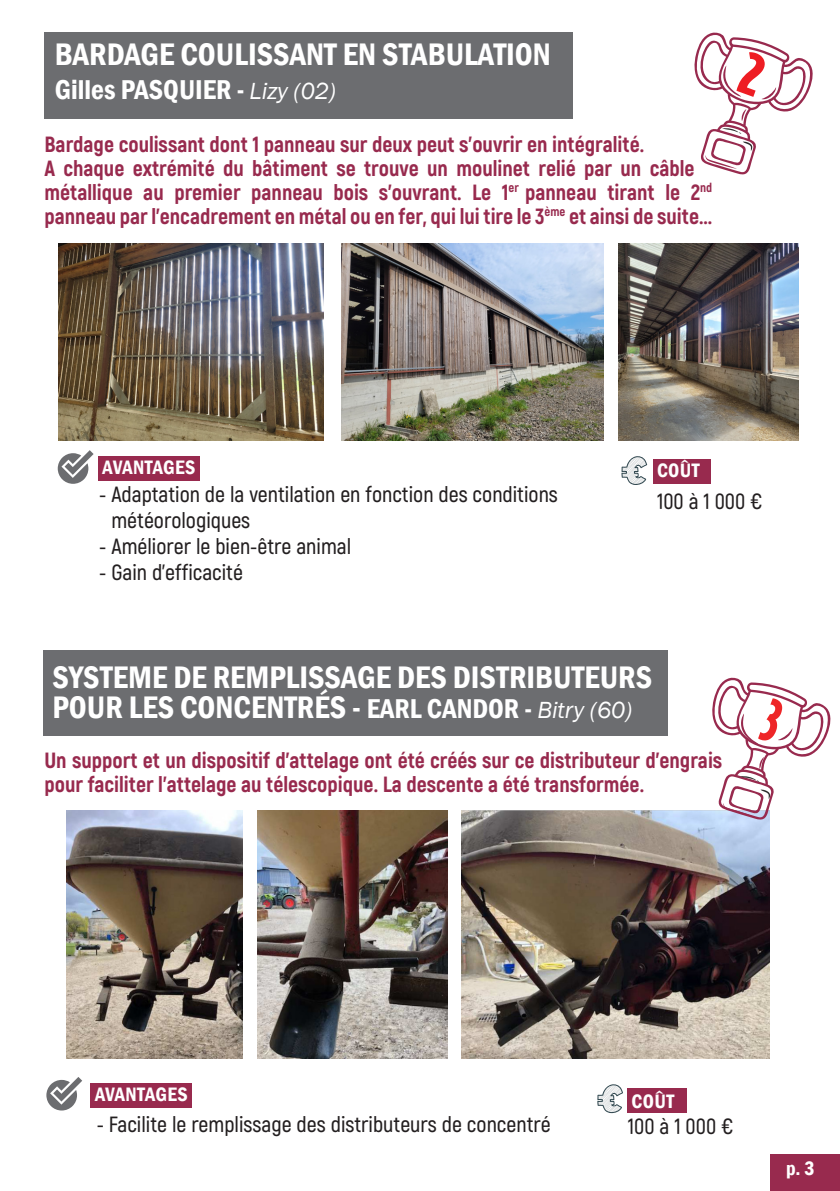
<style>
.page{position:relative;width:840px;height:1191px;background:#fff}
.page>*{position:absolute;margin:0;border:0;box-sizing:border-box;transform-origin:0 0}
.t1{font:600 condensed 32px/30px "Franklin Gothic";color:#fff}
.t2{font:600 condensed 28px "Franklin Gothic";color:#fff}
.t3{font:800 22px/24px "Akrobat";color:#982a4e}
.t4{font:600 22px/26px "Akrobat";color:#231f20}
.t5{font:600 condensed 20px "Franklin Gothic";letter-spacing:.02em;color:#fff}
.s1{font-weight:400;font-style:italic;font-stretch:normal;font-size:24px}
.s2{font-size:28px}
</style>
<div class="page">
<div style="left:770px;top:1154px;width:69px;height:37px;background:#982a4e"></div>
<div style="left:44px;top:33px;width:528px;height:86px;background:#6c6d70"></div>
<div style="left:43px;top:650px;width:625px;height:85px;background:#6c6d70"></div>
<img style="left:342px;top:243px;width:260px;height:197px">
<div style="left:98px;top:456px;width:101px;height:25px;background:#982a4e"></div>
<div style="left:652px;top:459px;width:57px;height:25px;background:#982a4e"></div>
<img style="left:59px;top:243px;width:265px;height:197px">
<img style="left:618px;top:243px;width:179px;height:197px">
<div style="left:626px;top:1088px;width:59px;height:25px;background:#982a4e"></div>
<div style="left:91px;top:1083px;width:101px;height:25px;background:#982a4e"></div>
<svg style="left:694px;top:32px;width:119px;height:143px"></svg>
<svg style="left:58px;top:450px;width:36px;height:34px"></svg>
<svg style="left:621px;top:456px;width:26px;height:29px"></svg>
<svg style="left:46px;top:1077px;width:36px;height:33px"></svg>
<svg style="left:597px;top:1084px;width:25px;height:29px"></svg>
<img style="left:257px;top:810px;width:190px;height:248px">
<img style="left:461px;top:810px;width:307px;height:248px">
<img style="left:66px;top:810px;width:176px;height:248px">
<svg style="left:711px;top:677px;width:120px;height:145px"></svg>
<p class="t1" style="left:55px;top:39px;width:497px">BARDAGE COULISSANT EN STABULATION</p>
<p class="t2" style="left:55px;top:71px;width:282px">Gilles PASQUIER - <span class="s1">Lizy (02)</span></p>
<p class="t3" style="left:44px;top:132px;width:601px">Bardage coulissant dont 1 panneau sur deux peut s’ouvrir en intégralité.</p>
<p class="t3" style="left:44px;top:156px;width:669px">A chaque extrémité du bâtiment se trouve un moulinet relié par un câble métallique au premier panneau bois s’ouvrant. Le 1<sup>er</sup> panneau tirant le 2<sup>nd </sup>panneau par l’encadrement en métal ou en fer, qui lui tire le 3<sup>ème</sup> et ainsi de suite...</p>
<p class="t5" style="left:103px;top:454px;width:94px">AVANTAGES</p>
<p class="t5" style="left:656px;top:457px;width:44px">COÛT</p>
<p class="t4" style="left:656px;top:488px;width:107px">100 à 1 000 €</p>
<p class="t4" style="left:111px;top:481px;width:448px;text-indent:-12px">- Adaptation de la ventilation en fonction des conditions météorologiques</p>
<p class="t4" style="left:99px;top:533px;width:253px">- Améliorer le bien-être animal</p>
<p class="t4" style="left:99px;top:559px;width:145px">- Gain d’efficacité</p>
<p class="t1" style="left:52px;top:661px;width:600px">SYSTEME DE REMPLISSAGE DES DISTRIBUTEURS<br>POUR LES CONCENTRÉS - <span class="s2">EARL CANDOR -</span> <span class="s1">Bitry (60)</span></p>
<p class="t3" style="left:44px;top:748px;width:679px">Un support et un dispositif d’attelage ont été créés sur ce distributeur d’engrais pour faciliter l’attelage au télescopique. La descente a été transformée.</p>
<p class="t5" style="left:95px;top:1081px;width:94px">AVANTAGES</p>
<p class="t4" style="left:97px;top:1110px;width:455px">- Facilite le remplissage des distributeurs de concentré</p>
<p class="t5" style="left:631px;top:1088px;width:44px">COÛT</p>
<p class="t4" style="left:627px;top:1113px;width:107px">100 à 1 000 €</p>
<p class="t5" style="left:785px;top:1155px;width:30px">p. 3</p>
</div>
